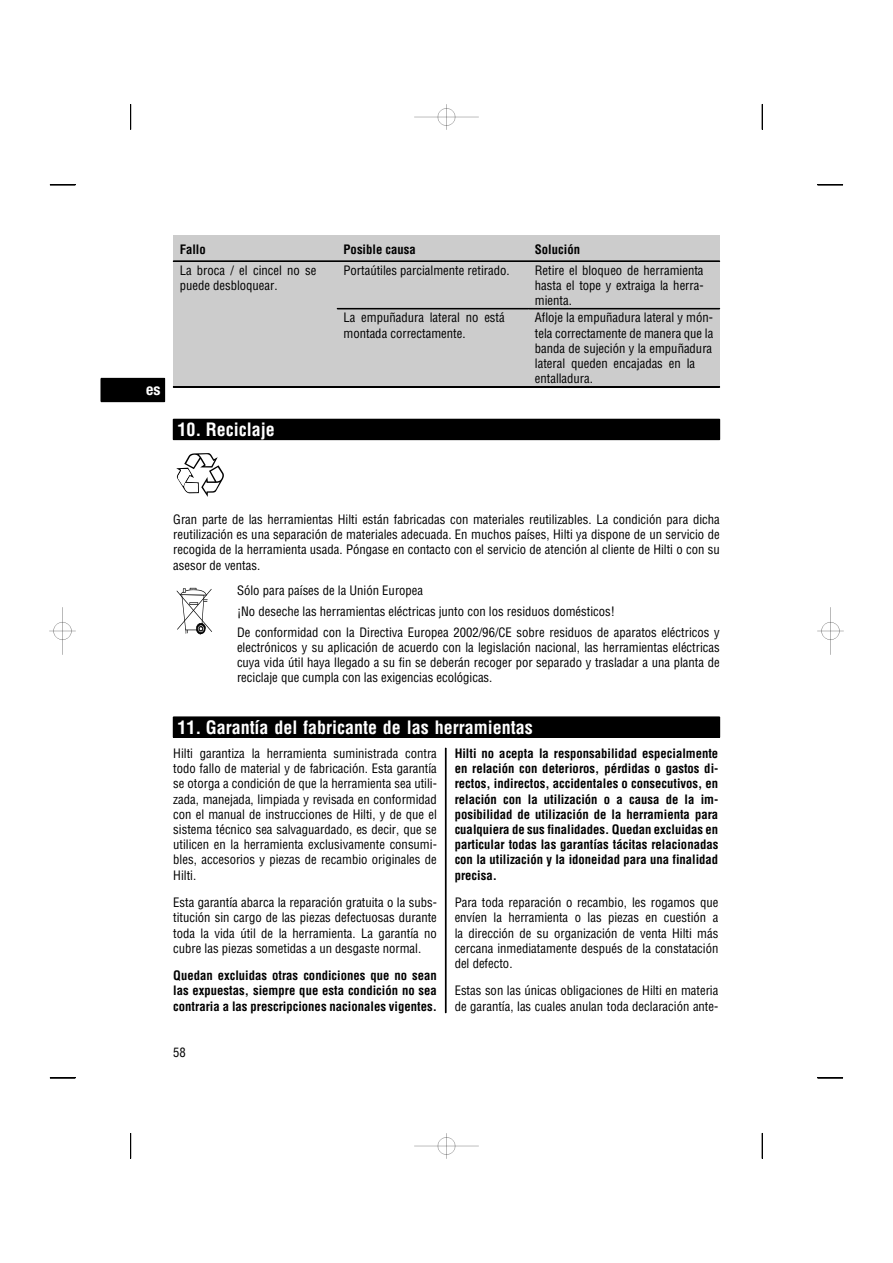
<style>
.page{position:relative;width:893px;height:1263px;background:#fff}
.page>*{position:absolute;margin:0;border:0;box-sizing:border-box;transform-origin:0 0}
.t1{font:700 condensed 18px "Helvetica";color:#fff}
.t2{font:700 condensed 15.75px "Helvetica Neue";color:#fff}
.t3{font:condensed 12.75px/15.3px "Helvetica";color:#000;text-align:justify}
.t4{font:700 condensed 12.75px/15.3px "Helvetica";color:#000;text-align:justify}
</style>
<div class="page">
<img style="left:415px;top:104px;width:63px;height:26px">
<img style="left:50px;top:608px;width:26px;height:47px">
<img style="left:817px;top:608px;width:26px;height:47px">
<img style="left:415px;top:1133px;width:63px;height:26px">
<div style="left:173px;top:236px;width:547px;height:150px;background:#ccc"></div>
<svg style="left:176px;top:453px;width:48px;height:44px"></svg>
<svg style="left:177px;top:588px;width:35px;height:46px"></svg>
<svg style="left:130px;top:104px;width:1px;height:26px"></svg>
<svg style="left:50px;top:185px;width:26px;height:1px"></svg>
<svg style="left:762px;top:104px;width:1px;height:26px"></svg>
<svg style="left:817px;top:185px;width:26px;height:1px"></svg>
<svg style="left:50px;top:1078px;width:26px;height:1px"></svg>
<svg style="left:130px;top:1133px;width:1px;height:26px"></svg>
<svg style="left:817px;top:1078px;width:26px;height:1px"></svg>
<svg style="left:762px;top:1133px;width:1px;height:26px"></svg>
<hr style="left:173px;top:261px;width:547px;height:1px;background:#000">
<hr style="left:337px;top:309px;width:191px;height:1px;background:#000">
<hr style="left:337px;top:308px;width:191px;height:1px;background:#000">
<hr style="left:528px;top:309px;width:192px;height:1px;background:#000">
<hr style="left:528px;top:308px;width:192px;height:1px;background:#000">
<hr style="left:173px;top:386px;width:547px;height:1px;background:#000">
<hr style="left:173px;top:387px;width:547px;height:1px;background:#000">
<div style="left:173px;top:419px;width:547px;height:21px;background:#000"></div>
<hr style="left:173px;top:737px;width:547px;height:1px;background:#000">
<div style="left:173px;top:717px;width:547px;height:20px;background:#000"></div>
<hr style="left:446px;top:748px;width:1px;height:265px;background:#000">
<hr style="left:445px;top:748px;width:1px;height:265px;background:#000">
<div style="left:101px;top:378px;width:64px;height:24px;background:#000"></div>
<p class="t2" style="left:146px;top:383px;width:16px">es</p>
<p class="t4" style="left:180px;top:242px;width:28px">Fallo</p>
<p class="t4" style="left:344px;top:242px;width:74px">Posible causa</p>
<p class="t4" style="left:535px;top:242px;width:47px">Solución</p>
<p class="t3" style="left:180px;top:263px;width:138px">La broca / el cincel no se puede desbloquear.</p>
<p class="t3" style="left:344px;top:264px;width:167px">Portaútiles parcialmente retirado.</p>
<p class="t3" style="left:535px;top:263px;width:170px">Retire el bloqueo de herramienta hasta el tope y extraiga la herra&shy;mienta.</p>
<p class="t3" style="left:344px;top:311px;width:163px">La empuñadura lateral no está montada correctamente.</p>
<p class="t3" style="left:535px;top:311px;width:180px;text-align:left">Afloje la empuñadura lateral y món&shy;tela correctamente de manera que la banda de sujeción y la empuñadura lateral queden encajadas en la entalladura.</p>
<p class="t1" style="left:177px;top:423px;width:99px">10. Reciclaje</p>
<p class="t3" style="left:173px;top:513px;width:548px">Gran parte de las herramientas Hilti están fabricadas con materiales reutilizables. La condición para dicha reutilización es una separación de materiales adecuada. En muchos países, Hilti ya dispone de un servicio de recogida de la herramienta usada. Póngase en contacto con el servicio de atención al cliente de Hilti o con su asesor de ventas.</p>
<p class="t3" style="left:237px;top:581px;width:484px;line-height:21px;text-align:left">Sólo para países de la Unión Europea<br>¡No deseche las herramientas eléctricas junto con los residuos domésticos!<br>De conformidad con la Directiva Europea 2002/96/CE sobre residuos de aparatos eléctricos y</p>
<p class="t3" style="left:237px;top:641px;width:484px">electrónicos y su aplicación de acuerdo con la legislación nacional, las herramientas eléctricas cuya vida útil haya llegado a su fin se deberán recoger por separado y trasladar a una planta de reciclaje que cumpla con las exigencias ecológicas.</p>
<p class="t1" style="left:177px;top:720px;width:357px">11. Garantía del fabricante de las herramientas</p>
<p class="t3" style="left:173px;top:747px;width:265px">Hilti garantiza la herramienta suministrada contra todo fallo de material y de fabricación. Esta garantía se otorga a condición de que la herramienta sea utili&shy;zada, manejada, limpiada y revisada en conformidad con el manual de instrucciones de Hilti, y de que el sistema técnico sea salvaguardado, es decir, que se utilicen en la herramienta exclusivamente consumi&shy;bles, accesorios y piezas de recambio originales de Hilti.</p>
<p class="t3" style="left:173px;top:896px;width:265px">Esta garantía abarca la reparación gratuita o la subs&shy;titución sin cargo de las piezas defectuosas durante toda la vida útil de la herramienta. La garantía no cubre las piezas sometidas a un desgaste normal.</p>
<p class="t4" style="left:173px;top:969px;width:265px">Quedan excluidas otras condiciones que no sean las expuestas, siempre que esta condición no sea contraria a las prescripciones nacionales vigentes.</p>
<p class="t4" style="left:455px;top:747px;width:265px">Hilti no acepta la responsabilidad especialmente en relación con deterioros, pérdidas o gastos di&shy;rectos, indirectos, accidentales o consecutivos, en relación con la utilización o a causa de la im&shy;posibilidad de utilización de la herramienta para cualquiera de sus finalidades. Quedan excluidas en particular todas las garantías tácitas relacionadas con la utilización y la idoneidad para una finalidad precisa.</p>
<p class="t3" style="left:455px;top:896px;width:265px">Para toda reparación o recambio, les rogamos que envíen la herramienta o las piezas en cuestión a la dirección de su organización de venta Hilti más cercana inmediatamente después de la constatación del defecto.</p>
<p class="t3" style="left:455px;top:984px;width:265px">Estas son las únicas obligaciones de Hilti en materia de garantía, las cuales anulan toda declaración ante-</p>
<p class="t3" style="left:173px;top:1046px;width:14px">58</p>
</div>
